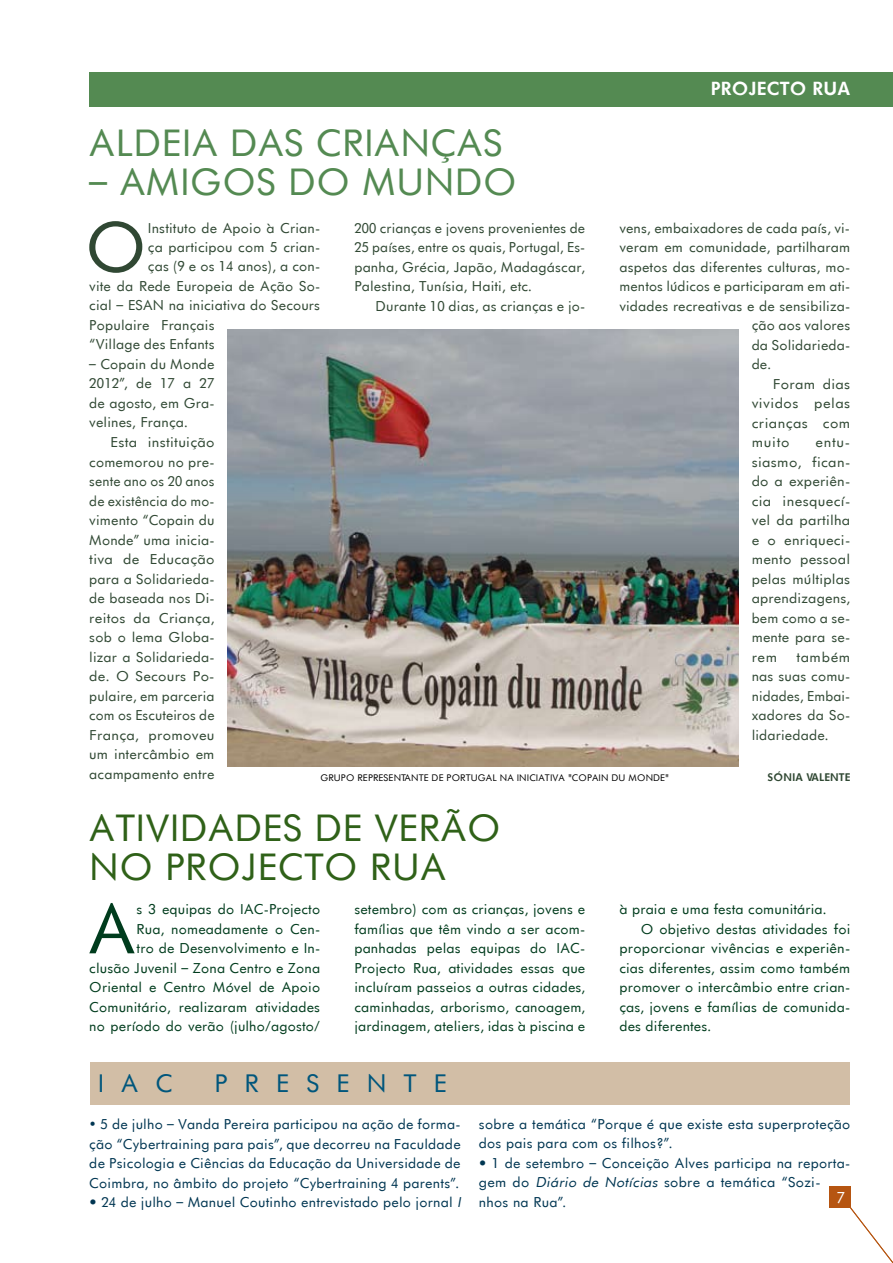
<style>
.page{position:relative;width:893px;height:1263px;background:#fff}
.page>*{position:absolute;margin:0;border:0;box-sizing:border-box;transform-origin:0 0}
.t1{font:66.3px "Futurist";color:#304833}
.t2{font:66.3px "Futurist";color:#003c1d}
.t3{font:36px "Futurist";color:#548a52}
.t4{font:36px "Futurist";color:#2f6118}
.t5{font:24px "Futurist";letter-spacing:.7em;color:#00567c}
.t6{font:700 18px "Futurist";color:#fff}
.t7{font:15px "Futurist";color:#fff}
.t8{font:13.5px/19.5px "Futurist";color:#304833;text-align:justify}
.t9{font:13.5px/19.5px "Futurist";color:#003c1d;text-align:right}
.t10{font:13.5px/19.5px "Futurist";letter-spacing:.005em;color:#003652}
.t11{font:13.5px "Futurist";letter-spacing:.025em;color:#304833}
.t12{font:13.5px "Futurist";letter-spacing:.02em;color:#304833}
.t13{font:700 10.5px "Futurist";color:#304833}
.t14{font:9px "Futurist";color:#000}
.s1{font-weight:700}
.s2{font-style:italic}
</style>
<div class="page">
<div style="left:90px;top:1062px;width:760px;height:43px;background:#d2bea6"></div>
<img style="left:227px;top:330px;width:512px;height:436px">
<div style="left:829px;top:1186px;width:21px;height:22px;background:#b65511"></div>
<svg style="left:850px;top:1207px;width:43px;height:56px"></svg>
<div style="left:89px;top:72px;width:804px;height:34px;background:#548a52"></div>
<h3 class="t6" style="left:711px;top:77px;width:141px">PROJECTO RUA</h3>
<h2 class="t3" style="left:89px;top:120px;width:47px">Aldeia</h2>
<h2 class="t3" style="left:230px;top:120px;width:25px">das</h2>
<h2 class="t3" style="left:316px;top:120px;width:50px">Crianças</h2>
<h2 class="t3" style="left:89px;top:159px;width:84px">– Amigos</h2>
<h2 class="t3" style="left:288px;top:159px;width:30px">do</h2>
<h2 class="t3" style="left:362px;top:159px;width:64px">Mundo</h2>
<h1 class="t1" style="left:85px;top:205px;width:64px">O</h1>
<p class="t8" style="left:148px;top:218px;width:174px">Instituto de Apoio à Crian-</p>
<p class="t8" style="left:354px;top:218px;width:233px">200 crianças e jovens provenientes de 25 países, entre os quais, Portugal, Es&shy;panha, Grécia, Japão, Madagáscar, Palestina, Tunísia, Haiti, etc.</p>
<p class="t8" style="left:376px;top:296px;width:211px">Durante 10 dias, as crianças e jo-</p>
<p class="t8" style="left:619px;top:218px;width:232px">vens, embaixadores de cada país, vi-</p>
<p class="t8" style="left:619px;top:237px;width:232px">veram em comunidade, partilharam</p>
<p class="t8" style="left:619px;top:257px;width:233px">aspetos das diferentes culturas, mo-</p>
<p class="t8" style="left:619px;top:276px;width:232px">mentos lúdicos e participaram em ati-</p>
<p class="t8" style="left:619px;top:296px;width:233px">vidades recreativas e de sensibiliza-</p>
<p class="t8" style="left:752px;top:315px;width:100px">ção aos valores</p>
<p class="t8" style="left:752px;top:335px;width:100px">da Solidarieda-</p>
<p class="t8" style="left:752px;top:354px;width:21px">de.</p>
<p class="t8" style="left:773px;top:374px;width:79px">Foram dias</p>
<p class="t11" style="left:752px;top:394px;width:100px">vividos pelas</p>
<p class="t12" style="left:752px;top:414px;width:100px">crianças com</p>
<p class="t8" style="left:752px;top:432px;width:40px">muito</p>
<p class="t8" style="left:148px;top:237px;width:174px">ça participou com 5 crian-</p>
<p class="t8" style="left:148px;top:257px;width:174px">ças (9 e os 14 anos), a con-</p>
<p class="t8" style="left:89px;top:276px;width:233px">vite da Rede Europeia de Ação So-</p>
<p class="t8" style="left:89px;top:296px;width:232px">cial – ESAN na iniciativa do Secours</p>
<p class="t8" style="left:89px;top:315px;width:127px">Populaire Français</p>
<p class="t8" style="left:89px;top:335px;width:127px">“Village des Enfants</p>
<p class="t8" style="left:89px;top:354px;width:127px">– Copain du Monde 2012”, de 17 a 27 de agosto, em Gra&shy;velines, França.</p>
<p class="t8" style="left:89px;top:432px;width:127px;text-indent:21px">Esta instituição comemorou no pre&shy;sente ano os 20 anos de existência do mo&shy;vimento “Copain du Monde” uma inicia&shy;tiva de Educação para a Solidarieda&shy;de baseada nos Di&shy;reitos da Criança, sob o lema Globa&shy;lizar a Solidarieda&shy;de. O Secours Po&shy;pulaire, em parceria com os Escuteiros de França, promoveu um intercâmbio em acampamento entre</p>
<p class="t8" style="left:752px;top:432px;width:100px;text-indent:64px">entu&shy;siasmo, fican&shy;do a experiên&shy;cia inesquecí&shy;vel da partilha e o enriqueci&shy;mento pessoal pelas múltiplas aprendizagens, bem como a se&shy;mente para se&shy;rem</p>
<p class="t8" style="left:752px;top:647px;width:100px;text-indent:45px">também nas suas comu&shy;nidades, Embai&shy;xadores da So&shy;lidariedade.</p>
<p class="t13" style="left:768px;top:770px;width:83px">SÓN IA VALENTE</p>
<p class="t14" style="left:320px;top:772px;width:16px">Grupo</p>
<p class="t14" style="left:357px;top:772px;width:7px">representante</p>
<p class="t14" style="left:432px;top:772px;width:23px">de portugal</p>
<p class="t14" style="left:500px;top:772px;width:23px">na iniciativa</p>
<p class="t14" style="left:568px;top:772px;width:11px">"copain</p>
<p class="t14" style="left:612px;top:772px;width:26px">du monde</p>
<p class="t14" style="left:665px;top:772px;width:5px">"</p>
<h2 class="t4" style="left:89px;top:805px;width:48px">Atividades</h2>
<h2 class="t4" style="left:314px;top:805px;width:110px">de Verão</h2>
<h2 class="t4" style="left:89px;top:844px;width:30px">no</h2>
<h2 class="t4" style="left:165px;top:844px;width:45px">Projecto</h2>
<h2 class="t4" style="left:370px;top:844px;width:49px">Rua</h2>
<h1 class="t2" style="left:88px;top:887px;width:50px">A</h1>
<p class="t9" style="left:89px;top:899px;width:233px">s 3 equipas do IAC-Projecto<br>Rua, nomeadamente o Cen-<br>tro de Desenvolvimento e In-<br>clusão Juvenil – Zona Centro e Zona<br>Oriental e Centro Móvel de Apoio<br>Comunitário, realizaram atividades no período do verão (julho/agosto/</p>
<p class="t9" style="left:354px;top:899px;width:233px;text-align:justify">setembro) com as crianças, jovens e famílias que têm vindo a ser acom&shy;panhadas pelas equipas do IAC-Projecto Rua, atividades essas que incluíram passeios a outras cidades, caminhadas, arborismo, canoagem, jardinagem, ateliers, idas à piscina e</p>
<p class="t9" style="left:619px;top:899px;width:209px">à praia e uma festa comunitária.</p>
<p class="t9" style="left:641px;top:919px;width:211px">O objetivo destas atividades foi</p>
<p class="t9" style="left:619px;top:938px;width:232px">proporcionar vivências e experiên-</p>
<p class="t9" style="left:619px;top:958px;width:233px">cias diferentes, assim como também</p>
<p class="t9" style="left:619px;top:977px;width:233px">promover o intercâmbio entre crian-</p>
<p class="t9" style="left:619px;top:997px;width:233px">ças, jovens e famílias de comunida-</p>
<p class="t9" style="left:619px;top:1016px;width:93px">des diferentes.</p>
<h3 class="t5" style="left:98px;top:1068px;width:77px">IAC</h3>
<h3 class="t5" style="left:214px;top:1068px;width:234px">PRESENTE</h3>
<p class="t10" style="left:89px;top:1114px;width:373px;text-align:justify"><span class="s1">•</span> 5 de julho – Vanda Pereira participou na ação de forma&shy;ção “Cybertraining para pais”, que decorreu na Faculdade de Psicologia e Ciências da Educação da Universidade de Coimbra, no âmbito do projeto “Cybertraining 4 parents”.</p>
<p class="t10" style="left:89px;top:1192px;width:376px">• 24 de julho – Manuel Coutinho entrevistado pelo jornal <span class="s2">I</span></p>
<p class="t10" style="left:479px;top:1114px;width:373px">sobre a temática “Porque é que existe esta superproteção dos pais para com os filhos?”.</p>
<p class="t10" style="left:479px;top:1153px;width:373px">• 1 de setembro – Conceição Alves participa na reporta&shy;gem do <span class="s2">Diário de Notícias</span> sobre a temática “Sozi&shy;nhos na Rua”.</p>
<p class="t7" style="left:837px;top:1188px;width:10px">7</p>
</div>
